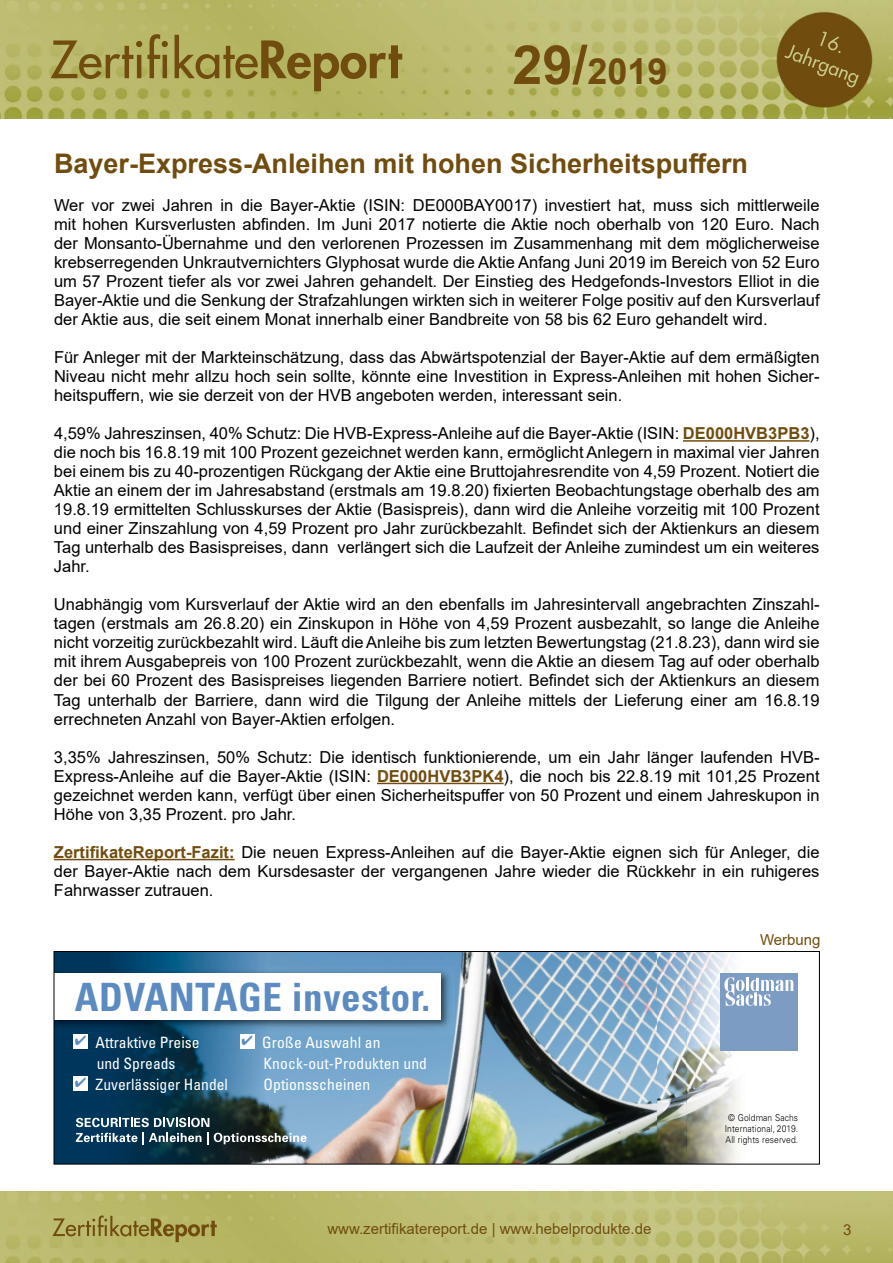
<style>
.page{position:relative;width:893px;height:1263px;background:#fff}
.page>*{position:absolute;margin:0;border:0;box-sizing:border-box;transform-origin:0 0}
.t1{font:700 condensed 39px "Univers";letter-spacing:.015em;color:#5b8bc1}
.t2{font:700 36px "Arial";color:#704d0f}
.t3{font:700 27px "Arial";color:#704d0f}
.t4{font:16.5px/19px "Arial";color:#000;text-align:justify}
.t5{font:condensed 15.6px/21px "Univers";letter-spacing:.01em;color:#fff}
.t6{font:15px "Arial";color:#704d0f}
.t7{font:300 9.45px/11.1px "Univers";letter-spacing:.01em;color:#000;text-align:center;scale:.9 1}
.s1{font-size:54px}
.s2{font-weight:700;color:#704d0f}
</style>
<div class="page">
<img style="left:0;top:1192px;width:893px;height:71px">
<img style="left:0;top:0;width:893px;height:119px">
<hr style="left:683px;top:440px;width:126px;height:2px;background:#704d0f">
<hr style="left:377px;top:783px;width:127px;height:1px;background:#704d0f">
<hr style="left:54px;top:859px;width:181px;height:1px;background:#704d0f">
<img style="left:269px;top:953px;width:388px;height:209px">
<img style="left:657px;top:953px;width:82px;height:209px">
<div style="left:54px;top:951px;width:53px;height:213px;background:#00365c"></div>
<img style="left:107px;top:1034px;width:162px;height:128px">
<img style="left:107px;top:953px;width:162px;height:14px">
<div style="left:720px;top:973px;width:78px;height:78px;background:#7d9cc4"></div>
<svg style="left:724px;top:977px;width:69px;height:29px"></svg>
<img style="left:56px;top:967px;width:399px;height:67px">
<div style="left:54px;top:973px;width:387px;height:47px;background:#fff"></div>
<svg style="left:76px;top:1118px;width:231px;height:27px"></svg>
<div style="left:73px;top:1034px;width:14px;height:14px;background:#fff"></div>
<div style="left:73px;top:1076px;width:14px;height:14px;background:#fff"></div>
<div style="left:240px;top:1034px;width:14px;height:14px;background:#fff"></div>
<div style="left:54px;top:951px;width:766px;height:213px;border:1px solid #000"></div>
<h2 class="t2" style="left:512px;top:46px;width:157px"><span class="s1">29/</span>2019</h2>
<h3 class="t3" style="left:54px;top:144px;width:696px">Bayer-Express-Anleihen mit hohen Sicherheitspuffern</h3>
<p class="t4" style="left:54px;top:195px;width:767px">Wer vor zwei Jahren in die Bayer-Aktie (ISIN: DE000BAY0017) investiert hat, muss sich mittlerweile mit hohen Kursverlusten abfinden. Im Juni 2017 notierte die Aktie noch oberhalb von 120 Euro. Nach der Monsanto-Übernahme und den verlorenen Prozessen im Zusammenhang mit dem möglicherweise krebserregenden Unkrautvernichters Glyphosat wurde die Aktie Anfang Juni 2019 im Bereich von 52 Euro um 57 Prozent tiefer als vor zwei Jahren gehandelt. Der Einstieg des Hedgefonds-Investors Elliot in die Bayer-Aktie und die Senkung der Strafzahlungen wirkten sich in weiterer Folge positiv auf den Kursverlauf der Aktie aus, die seit einem Monat innerhalb einer Bandbreite von 58 bis 62 Euro gehandelt wird.</p>
<p class="t4" style="left:54px;top:348px;width:767px">Für Anleger mit der Markteinschätzung, dass das Abwärtspotenzial der Bayer-Aktie auf dem ermäßigten Niveau nicht mehr allzu hoch sein sollte, könnte eine Investition in Express-Anleihen mit hohen Sicher&shy;heitspuffern, wie sie derzeit von der HVB angeboten werden, interessant sein.</p>
<p class="t4" style="left:54px;top:424px;width:767px">4,59% Jahreszinsen, 40% Schutz: Die HVB-Express-Anleihe auf die Bayer-Aktie (ISIN: <span class="s2">DE000HVB3PB3</span>), die noch bis 16.8.19 mit 100 Prozent gezeichnet werden kann, ermöglicht Anlegern in maximal vier Jahren bei einem bis zu 40-prozentigen Rückgang der Aktie eine Bruttojahresrendite von 4,59 Prozent. Notiert die Aktie an einem der im Jahresabstand (erstmals am 19.8.20) fixierten Beobachtungstage oberhalb des am 19.8.19 ermittelten Schlusskurses der Aktie (Basispreis), dann wird die Anleihe vorzeitig mit 100 Prozent und einer Zinszahlung von 4,59 Prozent pro Jahr zurückbezahlt. Befindet sich der Aktienkurs an diesem Tag unterhalb des Basispreises, dann verlängert sich die Laufzeit der Anleihe zumindest um ein weiteres Jahr.</p>
<p class="t4" style="left:54px;top:595px;width:767px">Unabhängig vom Kursverlauf der Aktie wird an den ebenfalls im Jahresintervall angebrachten Zinszahl&shy;tagen (erstmals am 26.8.20) ein Zinskupon in Höhe von 4,59 Prozent ausbezahlt, so lange die Anleihe nicht vorzeitig zurückbezahlt wird. Läuft die Anleihe bis zum letzten Bewertungstag (21.8.23), dann wird sie mit ihrem Ausgabepreis von 100 Prozent zurückbezahlt, wenn die Aktie an diesem Tag auf oder oberhalb der bei 60 Prozent des Basispreises liegenden Barriere notiert. Befindet sich der Aktienkurs an diesem Tag unterhalb der Barriere, dann wird die Tilgung der Anleihe mittels der Lieferung einer am 16.8.19 errechneten Anzahl von Bayer-Aktien erfolgen.</p>
<p class="t4" style="left:54px;top:747px;width:767px">3,35% Jahreszinsen, 50% Schutz: Die identisch funktionierende, um ein Jahr länger laufenden HVB-Express-Anleihe auf die Bayer-Aktie (ISIN: <span class="s2">DE000HVB3PK4</span>), die noch bis 22.8.19 mit 101,25 Prozent gezeichnet werden kann, verfügt über einen Sicherheitspuffer von 50 Prozent und einem Jahreskupon in Höhe von 3,35 Prozent. pro Jahr.</p>
<p class="t4" style="left:54px;top:842px;width:767px"><span class="s2">ZertifikateReport-Fazit:</span> Die neuen Express-Anleihen auf die Bayer-Aktie eignen sich für Anleger, die der Bayer-Aktie nach dem Kursdesaster der vergangenen Jahre wieder die Rückkehr in ein ruhigeres Fahrwasser zutrauen.</p>
<h1 class="t1" style="left:75px;top:973px;width:357px">ADVANTAGE investor.</h1>
<p class="t5" style="left:96px;top:1031px;width:134px">Attraktive Preise<br>und Spreads<br>Zuverlässiger Handel</p>
<p class="t5" style="left:262px;top:1031px;width:166px">Große Auswahl an<br>Knock-out-Produkten und<br>Optionsscheinen</p>
<p class="t6" style="left:760px;top:930px;width:62px">Werbung</p>
<p class="t7" style="left:725px;top:1112px;width:83px">© Goldman Sachs<br>International, 2019.<br>All rights reserved.</p>
<p class="t6" style="left:327px;top:1218px;width:326px">www.zertifikatereport.de | www.hebelprodukte.de</p>
<p class="t6" style="left:843px;top:1219px;width:10px">3</p>
</div>
